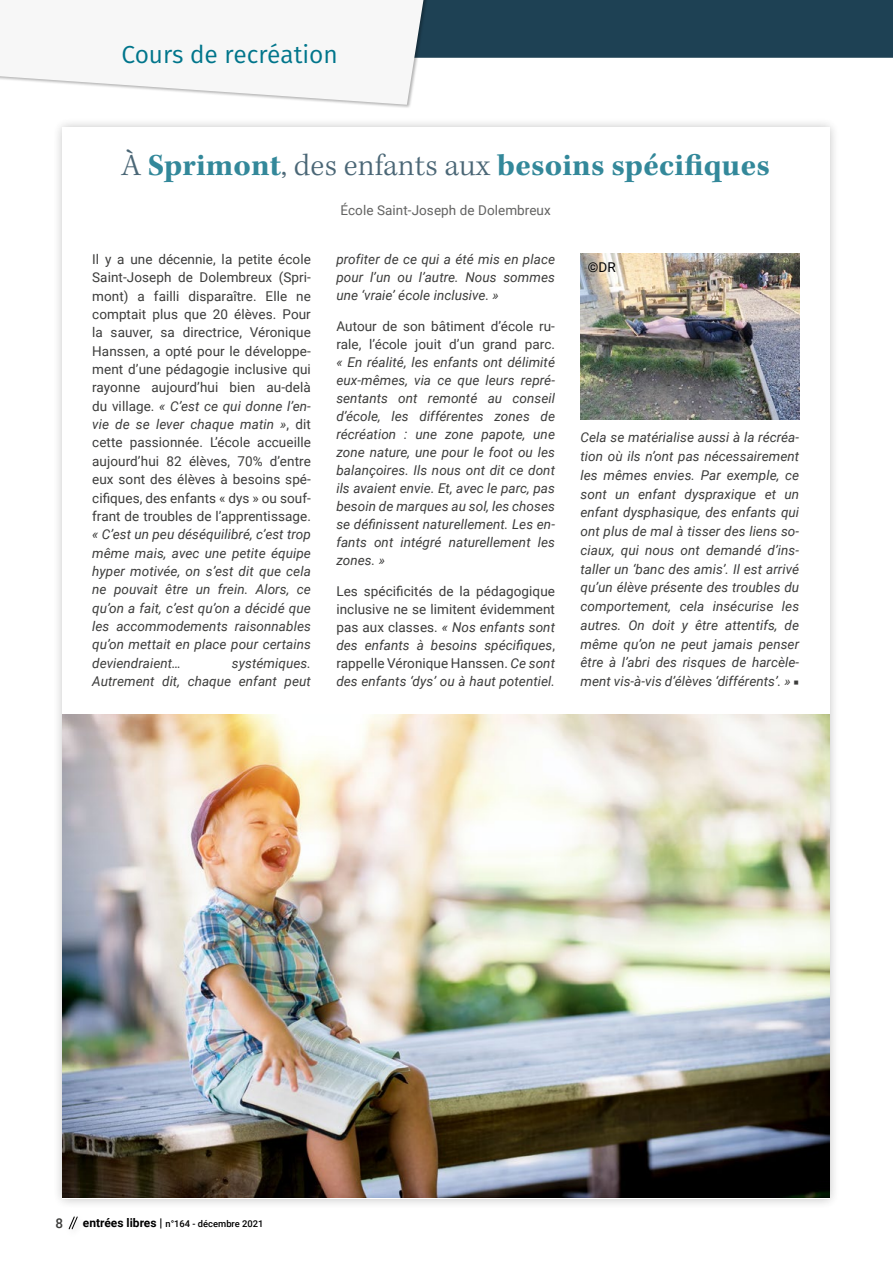
<style>
.page{position:relative;width:893px;height:1263px;background:#fff}
.page>*{position:absolute;margin:0;border:0;box-sizing:border-box;transform-origin:0 0}
.t1{font:700 31.5px "Kepler Std";letter-spacing:.005em;color:#006b81}
.t2{font:24.6px "Fira Sans";color:#00758b}
.t3{font:italic 13.5px/18px "Roboto";letter-spacing:.005em;color:#3c3c3b;text-align:justify}
.t4{font:13.5px/18.3px "Roboto";letter-spacing:.005em;color:#3c3c3b;text-align:justify}
.t5{font:13.5px "Roboto";color:#020203}
.t6{font:500 13.5px "Roboto";color:#3c3c3b}
.t7{font:500 9.3px "Roboto";color:#000}
.s1{font-weight:300;color:#1e4154}
.s2{font-style:italic}
.s3{font-family:"Kepler Std";font-weight:900;font-style:normal}
.s4{font-weight:700;font-size:12px}
.s5{font-size:12px}
</style>
<div class="page">
<svg style="left:68px;top:1216px;width:10px;height:14px"></svg>
<div style="left:52px;top:117px;width:788px;height:1093px;background:#000;opacity:.3"></div>
<div style="left:62px;top:128px;width:767px;height:1071px;background:#fff"></div>
<div style="left:0;top:0;width:893px;height:58px;background:#1e4154"></div>
<div style="left:0;top:0;width:433px;height:109px;background:#000;opacity:.3"></div>
<div style="left:0;top:0;width:423px;height:105px;background:#f7f7f7"></div>
<img style="left:580px;top:254px;width:219px;height:165px">
<img style="left:62px;top:714px;width:767px;height:484px">
<h2 class="t2" style="left:121px;top:36px;width:218px">Cours de recréation</h2>
<h1 class="t1" style="left:121px;top:147px;width:650px"><span class="s1">À</span> Sprimont<span class="s1">, des enfants aux</span> besoins spécifiques</h1>
<p class="t4" style="left:341px;top:201px;width:212px">École Saint-Joseph de Dolembreux</p>
<p class="t4" style="left:92px;top:249px;width:220px">Il y a une décennie, la petite école Saint-Joseph de Dolembreux (Spri&shy;mont) a failli disparaître. Elle ne comptait plus que 20 élèves. Pour la sauver, sa directrice, Véronique Hanssen, a opté pour le développe&shy;ment d’une pédagogie inclusive qui rayonne aujourd’hui bien au-delà du village. <span class="s2">« C’est ce qui donne l’en&shy;vie de se lever chaque matin »</span>, dit cette passionnée. L’école accueille aujourd’hui 82 élèves, 70% d’entre eux sont des élèves à besoins spé&shy;cifiques, des enfants « dys » ou souf&shy;frant de troubles de l’apprentissage.</p>
<p class="t3" style="left:92px;top:525px;width:220px">« C’est un peu déséquilibré, c’est trop même mais, avec une petite équipe hyper motivée, on s’est dit que cela ne pouvait être un frein. Alors, ce qu’on a fait, c’est qu’on a décidé que les accommodements raisonnables qu’on mettait en place pour certains deviendraient…</p>
<p class="t3" style="left:336px;top:250px;width:220px">profiter de ce qui a été mis en place pour l’un ou l’autre. Nous sommes une ‘vraie’ école inclusive. »</p>
<p class="t4" style="left:336px;top:316px;width:220px">Autour de son bâtiment d’école ru&shy;rale, l’école jouit d’un grand parc.</p>
<p class="t3" style="left:336px;top:352px;width:220px">« En réalité, les enfants ont délimité eux-mêmes, via ce que leurs repré&shy;sentants ont remonté au conseil d’école, les différentes zones de récréation : une zone papote, une zone nature, une pour le foot ou les balançoires. Ils nous ont dit ce dont ils avaient envie. Et, avec le parc, pas besoin de marques au sol, les choses se définissent naturellement. Les en&shy;fants ont intégré naturellement les zones. »</p>
<p class="t4" style="left:336px;top:582px;width:220px">Les spécificités de la pédagogique inclusive ne se limitent évidemment pas aux classes. <span class="s2">« Nos enfants sont des enfants à besoins spécifiques</span>, rappelle Véronique Hanssen. <span class="s2">Ce sont des enfants ‘dys’ ou à haut potentiel.</span></p>
<p class="t5" style="left:588px;top:258px;width:29px">©DR</p>
<p class="t3" style="left:580px;top:428px;width:220px;line-height:18.8px">Cela se matérialise aussi à la récréa&shy;tion où ils n’ont pas nécessairement les mêmes envies. Par exemple, ce sont un enfant dyspraxique et un enfant dysphasique, des enfants qui ont plus de mal à tisser des liens so&shy;ciaux, qui nous ont demandé d’ins&shy;taller un ‘banc des amis’. Il est arrivé qu’un élève présente des troubles du comportement, cela insécurise les autres. On doit y être attentifs, de même qu’on ne peut jamais penser être à l’abri des risques de harcèle&shy;ment vis-à-vis d’élèves ‘différents’. » <span class="s3">■</span></p>
<p class="t3" style="left:92px;top:653px;width:220px;text-align:right">systémiques.<br>Autrement dit, chaque enfant peut</p>
<p class="t6" style="left:56px;top:1214px;width:9px">8</p>
<p class="t7" style="left:83px;top:1217px;width:182px"><span class="s4">entrées libres</span> <span class="s5">|</span> n°164 - décembre 2021</p>
</div>
